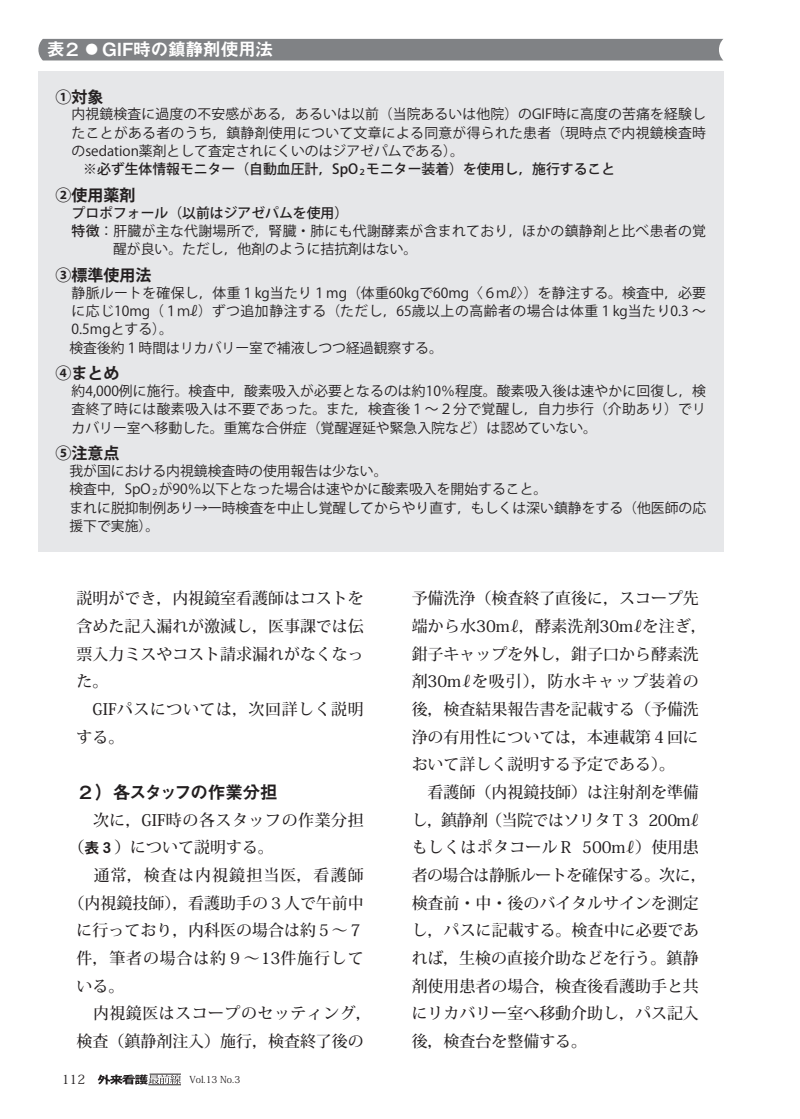
<style>
.page{position:relative;width:800px;height:1119px;background:#fff}
.page>*{position:absolute;margin:0;border:0;box-sizing:border-box;transform-origin:0 0}
.t1{font:18px "Midashi Go Pro MB31 90 msp RKSJ H";letter-spacing:-.03em;color:#fff}
.t2{font:18px "Midashi Go Pro MB31";letter-spacing:-.115em;color:#231f20}
.t3{font:500 15.9px/27.6px "Koz Min Std";color:#231f20}
.t4{font:15.9px "Koz Go Std Bold 90 msp RKSJ H";color:#231f20}
.t5{font:500 15.9px "Koz Min Std";letter-spacing:.035em;color:#231f20}
.t6{font:500 15.9px "Koz Min Std";letter-spacing:.055em;color:#231f20}
.t7{font:500 15.9px "Koz Min Std";letter-spacing:.03em;color:#231f20}
.t8{font:500 15.9px "Koz Min Std";letter-spacing:.07em;color:#231f20}
.t9{font:13.8px/18.5px "Koz Go Std Regular 90 msp RKSJ H";color:#231f20;text-align:justify}
.t10{font:13.8px/18.5px "Koz Go Std Regular 90 msp RKSJ H";letter-spacing:.025em;color:#231f20}
.t11{font:13.8px "Koz Go Std Medium 90 msp RKSJ H";color:#231f20}
.t12{font:13.8px "Koz Go Std Regular 90 msp RKSJ H";letter-spacing:.04em;color:#231f20}
.t13{font:12.75px "Koz Min Std";color:#231f20}
.t14{font:9.6px "Koz Min Std";color:#231f20}
.s1{font-size:12.6px}
.s2{font-size:8.1px}
.s3{font-family:"Koz Go Std Medium 90 msp RKSJ H"}
.s4{font-family:"DFHS Gothic Std W7";font-weight:400;font-size:14.85px}
</style>
<div class="page">
<div style="left:38px;top:39px;width:685px;height:21px;background:#808285"></div>
<div style="left:38px;top:71px;width:685px;height:480px;background:#e6e7e9"></div>
<svg style="left:98px;top:1074px;width:83px;height:10px"></svg>
<hr style="left:149px;top:1073px;width:32px;height:1px;background:#231f20">
<hr style="left:148px;top:1084px;width:33px;height:1px;background:#231f20">
<p class="t1" style="left:47px;top:35px;width:228px">表２ <span class="s1">●</span> GIF時の鎮静剤使用法</p>
<p class="t4" style="left:56px;top:86px;width:49px">①対象</p>
<p class="t9" style="left:72px;top:105px;width:635px">内視鏡検査に過度の不安感がある，あるいは以前（当院あるいは他院）のGIF時に高度の苦痛を経験したことがある者のうち，鎮静剤使用について文章による同意が得られた患者（現時点で内視鏡検査時のsedation薬剤として査定されにくいのはジアゼパムである）。</p>
<p class="t11" style="left:69px;top:161px;width:547px">　※必ず生体情報モニター（自動血圧計，SpO<span class="s2">２</span>モニター装着）を使用し，施行すること</p>
<p class="t4" style="left:56px;top:185px;width:81px">②使用薬剤</p>
<p class="t11" style="left:72px;top:204px;width:278px">プロポフォール（以前はジアゼパムを使用）</p>
<p class="t10" style="left:113px;top:222px;width:594px;text-indent:-41px"><span class="s3">特徴</span>：肝臓が主な代謝場所で，腎臓・肺にも代謝酵素が含まれており，ほかの鎮静剤と比べ患者の覚醒が良い。ただし，他剤のように拮抗剤はない。</p>
<p class="t4" style="left:56px;top:265px;width:97px">③標準使用法</p>
<p class="t10" style="left:72px;top:284px;width:635px">静脈ルートを確保し，体重１kg当たり１mg（体重60kgで60mg〈６ｍℓ〉）を静注する。検査中，必要</p>
<p class="t12" style="left:72px;top:302px;width:635px">に応じ10mg（１ｍℓ）ずつ追加静注する（ただし，65歳以上の高齢者の場合は体重１kg当たり0.3 ～</p>
<p class="t9" style="left:72px;top:320px;width:103px">0.5mgとする）。</p>
<p class="t9" style="left:56px;top:339px;width:388px">　検査後約１時間はリカバリー室で補液しつつ経過観察する。</p>
<p class="t4" style="left:56px;top:363px;width:65px">④まとめ</p>
<p class="t9" style="left:72px;top:382px;width:635px">約4,000例に施行。検査中，酸素吸入が必要となるのは約10％程度。酸素吸入後は速やかに回復し，検査終了時には酸素吸入は不要であった。また，検査後１～２分で覚醒し，自力歩行（介助あり）でリカバリー室へ移動した。重篤な合併症（覚醒遅延や緊急入院など）は認めていない。</p>
<p class="t4" style="left:56px;top:443px;width:65px">⑤注意点</p>
<p class="t9" style="left:69px;top:462px;width:638px;text-align:left">我が国における内視鏡検査時の使用報告は少ない。<br>検査中，SpO<span class="s2">２</span>が90％以下となった場合は速やかに酸素吸入を開始すること。<br>まれに脱抑制例あり→一時検査を中止し覚醒してからやり直す，もしくは深い鎮静をする（他医師の応援下で実施）。</p>
<p class="t3" style="left:77px;top:584px;width:289px">説明ができ，内視鏡室看護師はコストを含めた記入漏れが激減し，医事課では伝票入力ミスやコスト請求漏れがなくなった。<br>　GIFパスについては，次回詳しく説明する。</p>
<p class="t2" style="left:77px;top:777px;width:203px">２）各スタッフの作業分担</p>
<p class="t5" style="left:77px;top:809px;width:288px">　次に，GIF時の各スタッフの作業分担</p>
<p class="t3" style="left:69px;top:833px;width:207px">（<span class="s4">表３</span>）について説明する。</p>
<p class="t8" style="left:77px;top:865px;width:288px">　通常，検査は内視鏡担当医，看護師</p>
<p class="t3" style="left:69px;top:888px;width:296px">（内視鏡技師），看護助手の３人で午前中</p>
<p class="t3" style="left:77px;top:916px;width:289px">に行っており，内科医の場合は約５～７</p>
<p class="t6" style="left:77px;top:947px;width:288px">件，筆者の場合は約９～13件施行して</p>
<p class="t3" style="left:77px;top:971px;width:49px">いる。</p>
<p class="t7" style="left:77px;top:1003px;width:296px">　内視鏡医はスコープのセッティング，</p>
<p class="t3" style="left:77px;top:1027px;width:289px">検査（鎮静剤注入）施行，検査終了後の</p>
<p class="t13" style="left:62px;top:1071px;width:25px">112</p>
<p class="t14" style="left:189px;top:1073px;width:52px">Vol.13 No.3</p>
<p class="t3" style="left:411px;top:584px;width:296px">予備洗浄（検査終了直後に，スコープ先端から水30ｍℓ，酵素洗剤30ｍℓを注ぎ，鉗子キャップを外し，鉗子口から酵素洗剤30ｍℓを吸引），防水キャップ装着の後，検査結果報告書を記載する（予備洗浄の有用性については，本連載第４回において詳しく説明する予定である）。<br>　看護師（内視鏡技師）は注射剤を準備し，鎮静剤（当院ではソリタＴ３　200ｍℓもしくはポタコールＲ　500ｍℓ）使用患者の場合は静脈ルートを確保する。次に，検査前・中・後のバイタルサインを測定し，パスに記載する。検査中に必要であれば，生検の直接介助などを行う。鎮静剤使用患者の場合，検査後看護助手と共にリカバリー室へ移動介助し，パス記入後，検査台を整備する。</p>
</div>
